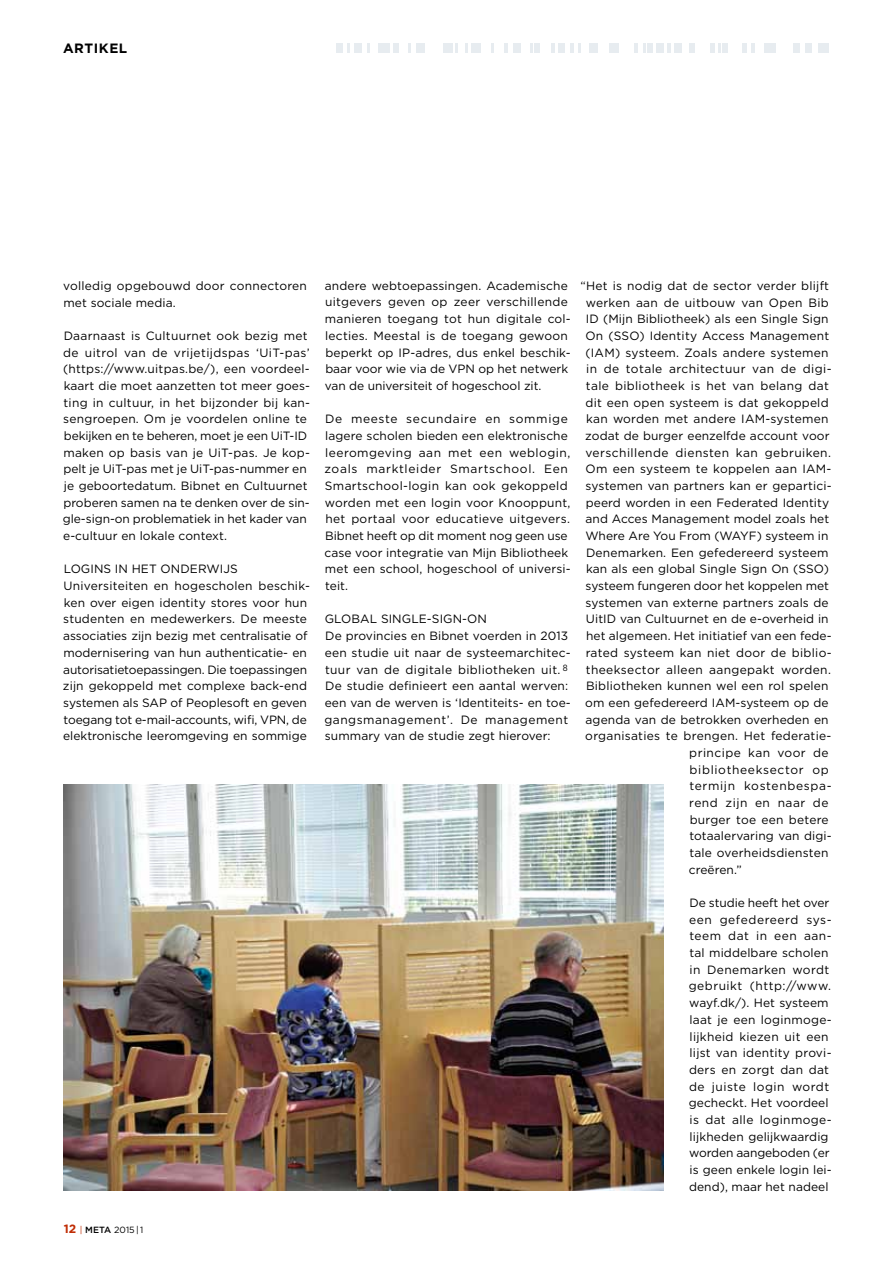
<style>
.page{position:relative;width:893px;height:1263px;background:#fff}
.page>*{position:absolute;margin:0;border:0;box-sizing:border-box;transform-origin:0 0}
.t1{font:700 13.5px "Gotham";letter-spacing:.04em;color:#000}
.t2{font:12px/16.6px "Gotham";letter-spacing:.01em;color:#000}
.t3{font:12px "Gotham";letter-spacing:.035em;color:#000}
.t4{font:12px "Gotham";letter-spacing:.03em;color:#000}
.t5{font:12px "Gotham";letter-spacing:.055em;color:#000}
.t6{font:12px "Gotham";letter-spacing:.04em;color:#000}
.t7{font:12px "Gotham";letter-spacing:.045em;color:#000}
.t8{font:9px "Gotham";color:#000}
.s1{font-weight:700;font-size:12px;color:#c02d05}
.s2{color:#c02d05}
.s3{font-weight:500}
</style>
<div class="page">
<img style="left:63px;top:785px;width:600px;height:406px">
<svg style="left:743px;top:44px;width:12px;height:9px"></svg>
<div style="left:805px;top:44px;width:6px;height:9px;background:#e7ecf0"></div>
<div style="left:763px;top:44px;width:12px;height:9px;background:#e7ecf0"></div>
<div style="left:818px;top:44px;width:11px;height:9px;background:#e7ecf0"></div>
<div style="left:793px;top:44px;width:6px;height:9px;background:#e7ecf0"></div>
<svg style="left:465px;top:44px;width:3px;height:9px"></svg>
<svg style="left:367px;top:44px;width:2px;height:9px"></svg>
<div style="left:656px;top:44px;width:7px;height:9px;background:#e7ecf0"></div>
<svg style="left:408px;top:44px;width:3px;height:9px"></svg>
<svg style="left:570px;top:44px;width:11px;height:9px"></svg>
<div style="left:674px;top:44px;width:8px;height:9px;background:#e7ecf0"></div>
<svg style="left:667px;top:44px;width:4px;height:9px"></svg>
<div style="left:336px;top:44px;width:6px;height:9px;background:#e7ecf0"></div>
<svg style="left:504px;top:44px;width:4px;height:9px"></svg>
<svg style="left:347px;top:44px;width:3px;height:9px"></svg>
<div style="left:513px;top:44px;width:8px;height:9px;background:#e7ecf0"></div>
<div style="left:354px;top:44px;width:7px;height:9px;background:#e7ecf0"></div>
<div style="left:558px;top:44px;width:7px;height:9px;background:#e7ecf0"></div>
<div style="left:648px;top:44px;width:5px;height:9px;background:#e7ecf0"></div>
<div style="left:416px;top:44px;width:9px;height:9px;background:#e7ecf0"></div>
<div style="left:589px;top:44px;width:9px;height:9px;background:#e7ecf0"></div>
<div style="left:689px;top:44px;width:5px;height:9px;background:#e7ecf0"></div>
<div style="left:471px;top:44px;width:10px;height:9px;background:#e7ecf0"></div>
<div style="left:610px;top:44px;width:9px;height:9px;background:#e7ecf0"></div>
<div style="left:723px;top:44px;width:5px;height:9px;background:#e7ecf0"></div>
<svg style="left:718px;top:44px;width:3px;height:9px"></svg>
<div style="left:710px;top:44px;width:5px;height:9px;background:#e7ecf0"></div>
<div style="left:535px;top:44px;width:5px;height:9px;background:#e7ecf0"></div>
<div style="left:378px;top:44px;width:12px;height:9px;background:#e7ecf0"></div>
<div style="left:443px;top:44px;width:9px;height:9px;background:#e7ecf0"></div>
<svg style="left:491px;top:44px;width:2px;height:9px"></svg>
<svg style="left:551px;top:44px;width:4px;height:9px"></svg>
<svg style="left:635px;top:44px;width:11px;height:9px"></svg>
<svg style="left:530px;top:44px;width:3px;height:9px"></svg>
<div style="left:394px;top:44px;width:5px;height:9px;background:#e7ecf0"></div>
<svg style="left:456px;top:44px;width:2px;height:9px"></svg>
<p class="t1" style="left:63px;top:40px;width:66px">ARTIKEL</p>
<p class="t2" style="left:63px;top:277px;width:245px">volledig opgebouwd door connectoren met sociale media.</p>
<p class="t2" style="left:63px;top:327px;width:249px">Daarnaast is Cultuurnet ook bezig met de uitrol van de vrijetijdspas ‘UiT-pas’ (https://www.uitpas.be/), een voordeel&shy;kaart die moet aanzetten tot meer goes&shy;ting in cultuur, in het bijzonder bij kan&shy;sengroepen. Om je voordelen online te bekijken en te beheren, moet je een UiT-ID maken op basis van je UiT-pas. Je kop&shy;pelt je UiT-pas met je UiT-pas-nummer en je geboortedatum. Bibnet en Cultuurnet proberen samen na te denken over de sin&shy;gle-sign-on problematiek in het kader van e-cultuur en lokale context.</p>
<p class="t2" style="left:64px;top:561px;width:16px">Logins</p>
<p class="t2" style="left:115px;top:561px;width:26px">in het</p>
<p class="t2" style="left:63px;top:561px;width:249px;text-indent:98px">onderwijs<br>Universiteiten en hogescholen beschik&shy;ken over eigen identity stores voor hun studenten en medewerkers. De meeste associaties zijn bezig met centralisatie of modernisering van hun authenticatie- en autorisatietoepassingen. Die toepassingen zijn gekoppeld met complexe back-end systemen als SAP of Peoplesoft en geven toegang tot e-mail-accounts, wifi, VPN, de elektronische leeromgeving en sommige</p>
<p class="t8" style="left:64px;top:1224px;width:81px"><span class="s1">12</span> <span class="s2">|</span> <span class="s3">META</span> 2015 | 1</p>
<p class="t2" style="left:325px;top:277px;width:248px">andere webtoepassingen. Academische uitgevers geven op zeer verschillende manieren toegang tot hun digitale col&shy;lecties. Meestal is de toegang gewoon beperkt op IP-adres, dus enkel beschik&shy;baar voor wie via de VPN op het netwerk van de universiteit of hogeschool zit.</p>
<p class="t2" style="left:324px;top:410px;width:248px">De meeste secundaire en sommige lagere scholen bieden een elektronische leeromgeving aan met een weblogin, zoals marktleider Smartschool. Een Smartschool-login kan ook gekoppeld worden met een login voor Knooppunt, het portaal voor educatieve uitgevers.<br>Bibnet heeft op dit moment nog geen use case voor integratie van Mijn Bibliotheek met een school, hogeschool of universi&shy;teit.</p>
<p class="t2" style="left:325px;top:611px;width:19px">Global</p>
<p class="t2" style="left:381px;top:611px;width:9px">single</p>
<p class="t2" style="left:427px;top:611px;width:14px">-sign</p>
<p class="t2" style="left:324px;top:611px;width:248px;text-indent:138px">-on<br>De provincies en Bibnet voerden in 2013 een studie uit naar de systeemarchitec&shy;tuur van de digitale bibliotheken uit. <sup>8<br></sup>De studie definieert een aantal werven: een van de werven is ‘Identiteits- en toe&shy;gangsmanagement’. De management summary van de studie zegt hierover:</p>
<p class="t2" style="left:581px;top:277px;width:250px">“Het is nodig dat de sector verder blijft</p>
<p class="t2" style="left:586px;top:294px;width:245px">werken aan de uitbouw van Open Bib</p>
<p class="t2" style="left:586px;top:310px;width:244px">ID (Mijn Bibliotheek) als een Single Sign</p>
<p class="t2" style="left:586px;top:327px;width:245px">On (SSO) Identity Access Management</p>
<p class="t2" style="left:585px;top:344px;width:245px">(IAM) systeem. Zoals andere systemen</p>
<p class="t3" style="left:586px;top:361px;width:247px">in de totale architectuur van de digi-</p>
<p class="t4" style="left:586px;top:378px;width:245px">tale bibliotheek is het van belang dat</p>
<p class="t2" style="left:585px;top:394px;width:245px">dit een open systeem is dat gekoppeld</p>
<p class="t2" style="left:586px;top:410px;width:244px">kan worden met andere IAM-systemen</p>
<p class="t2" style="left:585px;top:427px;width:246px">zodat de burger eenzelfde account voor</p>
<p class="t3" style="left:585px;top:445px;width:247px">verschillende diensten kan gebruiken.</p>
<p class="t2" style="left:586px;top:460px;width:247px">Om een systeem te koppelen aan IAM-</p>
<p class="t2" style="left:586px;top:477px;width:247px">systemen van partners kan er gepartici-</p>
<p class="t2" style="left:586px;top:494px;width:245px">peerd worden in een Federated Identity</p>
<p class="t2" style="left:586px;top:510px;width:245px">and Acces Management model zoals het</p>
<p class="t2" style="left:585px;top:527px;width:245px">Where Are You From (WAYF) systeem in</p>
<p class="t2" style="left:586px;top:544px;width:244px">Denemarken. Een gefedereerd systeem</p>
<p class="t2" style="left:586px;top:561px;width:244px">kan als een global Single Sign On (SSO)</p>
<p class="t2" style="left:586px;top:577px;width:245px">systeem fungeren door het koppelen met</p>
<p class="t2" style="left:586px;top:594px;width:244px">systemen van externe partners zoals de</p>
<p class="t2" style="left:586px;top:611px;width:244px">UitID van Cultuurnet en de e-overheid in</p>
<p class="t2" style="left:586px;top:627px;width:247px">het algemeen. Het initiatief van een fede-</p>
<p class="t2" style="left:586px;top:644px;width:247px">rated systeem kan niet door de biblio-</p>
<p class="t4" style="left:586px;top:661px;width:247px">theeksector alleen aangepakt worden.</p>
<p class="t2" style="left:586px;top:677px;width:244px">Bibliotheken kunnen wel een rol spelen</p>
<p class="t2" style="left:585px;top:694px;width:245px">om een gefedereerd IAM-systeem op de</p>
<p class="t2" style="left:586px;top:711px;width:245px">agenda van de betrokken overheden en</p>
<p class="t2" style="left:585px;top:727px;width:248px">organisaties te brengen. Het federatie-</p>
<p class="t6" style="left:689px;top:745px;width:141px">principe kan voor de</p>
<p class="t5" style="left:690px;top:762px;width:141px">bibliotheeksector op</p>
<p class="t5" style="left:689px;top:778px;width:144px">termijn kostenbespa-</p>
<p class="t7" style="left:689px;top:795px;width:141px">rend zijn en naar de</p>
<p class="t2" style="left:690px;top:811px;width:140px">burger toe een betere</p>
<p class="t2" style="left:689px;top:827px;width:144px">totaalervaring van digi-</p>
<p class="t2" style="left:689px;top:844px;width:141px">tale overheidsdiensten</p>
<p class="t2" style="left:689px;top:861px;width:55px">creëren.”</p>
<p class="t2" style="left:689px;top:894px;width:144px">De studie heeft het over een gefedereerd sys&shy;teem dat in een aan&shy;tal middelbare scholen in Denemarken wordt gebruikt (http://www. wayf.dk/). Het systeem laat je een loginmoge&shy;lijkheid kiezen uit een lijst van identity provi&shy;ders en zorgt dan dat de juiste login wordt gecheckt. Het voordeel is dat alle loginmoge&shy;lijkheden gelijkwaardig worden aangeboden (er is geen enkele login lei&shy;dend), maar het nadeel</p>
</div>
